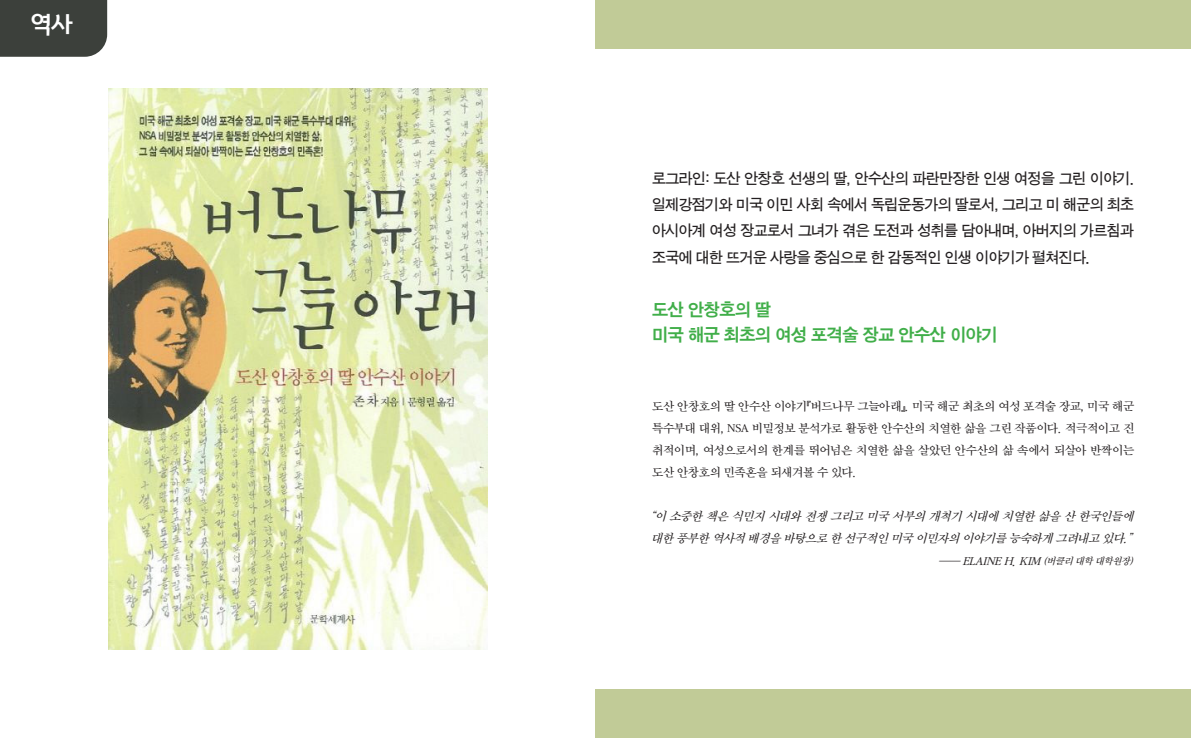
<style>
.page{position:relative;width:1191px;height:738px;background:#fff}
.page>*{position:absolute;margin:0;border:0;box-sizing:border-box;transform-origin:0 0}
.단락_스타일_3{font:25px "Gyeonggi Title M";color:#fff}
.단락_스타일_3-2{font:18px "SD Gothic c Bd";letter-spacing:-.03em;color:#40ae49}
.단락_스타일_1{font:15.5px/26px "SD Gothic b Md";letter-spacing:-.04em;color:#231f20;text-align:justify}
.단락_스타일_4{font:12.5px/22px "SD Myeongjo b Md";letter-spacing:-.03em;color:#231f20;text-align:justify}
.단락_스타일_4-2{font:italic 12.5px/22px "SD Myeongjo b Md";letter-spacing:-.03em;color:#231f20}
.s1{font-size:10px}
</style>
<div class="page">
<img style="left:108px;top:89px;width:379px;height:559px">
<div style="left:0;top:0;width:107px;height:57px;background:#3c403b"></div>
<div style="left:595px;top:0;width:596px;height:48px;background:#c1cb97"></div>
<div style="left:595px;top:689px;width:596px;height:48px;background:#c1cb97"></div>
<p class="단락_스타일_3" style="left:30px;top:9px;width:44px">역사</p>
<p class="단락_스타일_1" style="left:652px;top:166px;width:483px">로그라인: 도산 안창호 선생의 딸, 안수산의 파란만장한 인생 여정을 그린 이야기. 일제강점기와 미국 이민 사회 속에서 독립운동가의 딸로서, 그리고 미 해군의 최초 아시아계 여성 장교로서 그녀가 겪은 도전과 성취를 담아내며, 아버지의 가르침과 조국에 대한 뜨거운 사랑을 중심으로 한 감동적인 인생 이야기가 펼쳐진다.</p>
<p class="단락_스타일_3-2" style="left:652px;top:300px;width:121px">도산 안창호의 딸</p>
<p class="단락_스타일_3-2" style="left:652px;top:325px;width:347px">미국 해군 최초의 여성 포격술 장교 안수산 이야기</p>
<p class="단락_스타일_4" style="left:652px;top:395px;width:483px">도산 안창호의 딸 안수산 이야기『버드나무 그늘아래』. 미국 해군 최초의 여성 포격술 장교, 미국 해군 특수부대 대위, NSA 비밀정보 분석가로 활동한 안수산의 치열한 삶을 그린 작품이다. 적극적이고 진 취적이며, 여성으로서의 한계를 뛰어넘은 치열한 삶을 살았던 안수산의 삶 속에서 되살아 반짝이는 도산 안창호의 민족혼을 되새겨볼 수 있다.</p>
<p class="단락_스타일_4-2" style="left:651px;top:505px;width:487px">“이 소중한 책은 식민지 시대와 전쟁 그리고 미국 서부의 개척기 시대에 치열한 삶을 산 한국인들에 대한 풍부한 역사적 배경을 바탕으로 한 선구적인 미국 이민자의 이야기를 능숙하게 그려내고 있다.”</p>
<p class="단락_스타일_4-2" style="left:938px;top:549px;width:200px">―― ELAINEH.KIM <span class="s1">(버클리 대학 대학원장)</span></p>
</div>
